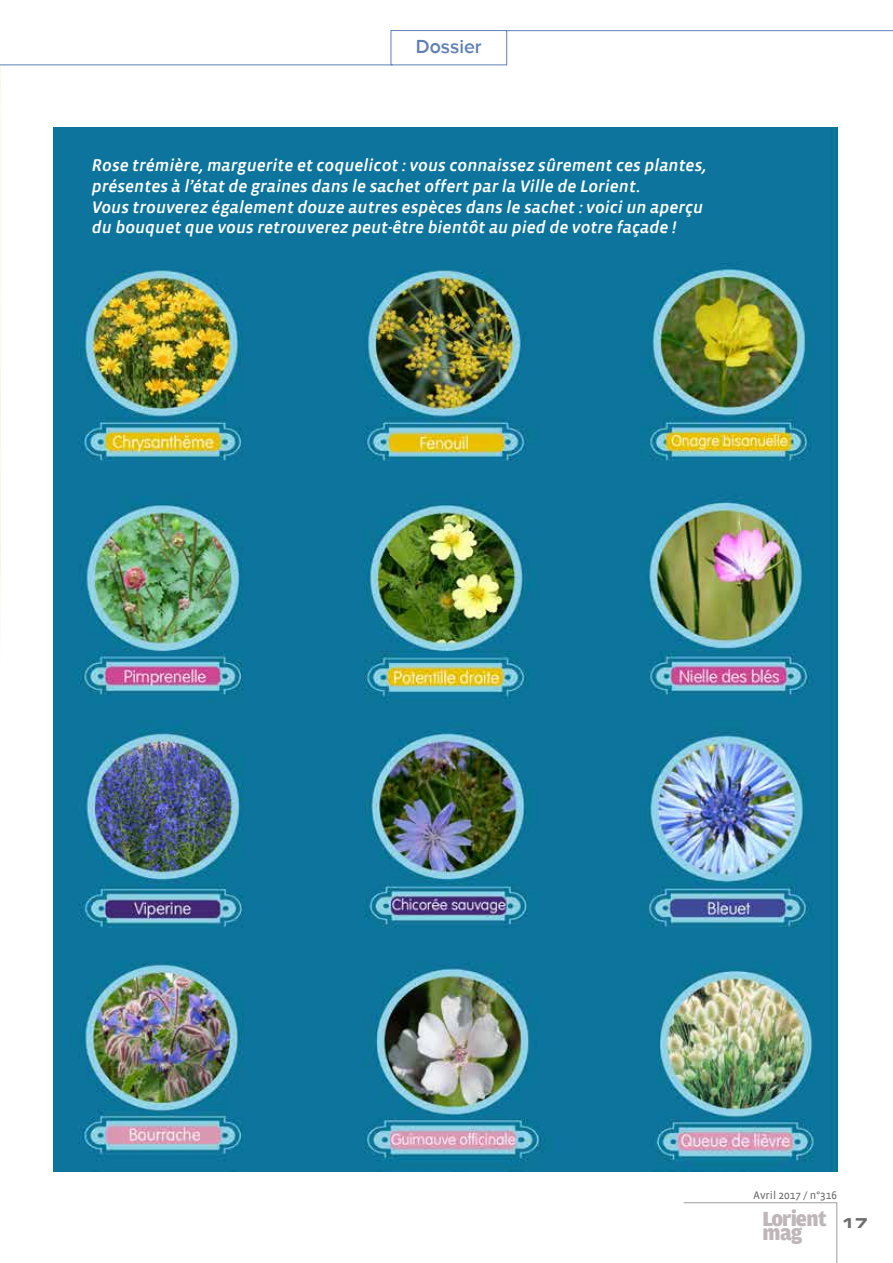
<style>
.page{position:relative;width:893px;height:1263px;background:#fff}
.page>*{position:absolute;margin:0;border:0;box-sizing:border-box;transform-origin:0 0}
.t1{font:900 21.9px "Amplitude";letter-spacing:-.02em;color:#bfb6ba}
.t2{font:600 19.5px "Proxima Nova";color:#5f81b5}
.t3{font:italic 500 17.25px/20.7px "Vista Sans OTCE";color:#fff}
.t4{font:700 expanded 13.5px "Square 721 BT";color:#706f6f}
.t5{font:11.25px "Vista Sans OT";color:#706f6f}
</style>
<div class="page">
<img style="left:53px;top:128px;width:784px;height:1043px">
<img style="left:0;top:66px;width:1px;height:554px">
<svg style="left:683px;top:1202px;width:154px;height:61px"></svg>
<svg style="left:1px;top:30px;width:892px;height:35px"></svg>
<div style="left:391px;top:31px;width:116px;height:34px;background:#fff"></div>
<div style="left:391px;top:30px;width:116px;height:35px;border:1px solid #5f81b5"></div>
<hr style="left:0;top:65px;width:393px;height:1px;background:#5f81b5">
<hr style="left:505px;top:30px;width:388px;height:1px;background:#5f81b5">
<p class="t2" style="left:416px;top:35px;width:67px">Dossier</p>
<p class="t3" style="left:92px;top:155px;width:616px">Rose trémière, marguerite et coquelicot : vous connaissez sûrement ces plantes, présentes à l’état de graines dans le sachet offert par la Ville de Lorient.<br>Vous trouverez également douze autres espèces dans le sachet : voici un aperçu du bouquet que vous retrouverez peut-être bientôt au pied de votre façade !</p>
<p class="t5" style="left:753px;top:1190px;width:85px">Avril 2017 / n°316</p>
<p class="t1" style="left:762px;top:1206px;width:66px">Lorient</p>
<p class="t1" style="left:762px;top:1220px;width:41px">mag</p>
<p class="t4" style="left:842px;top:1215px;width:28px">17</p>
</div>
